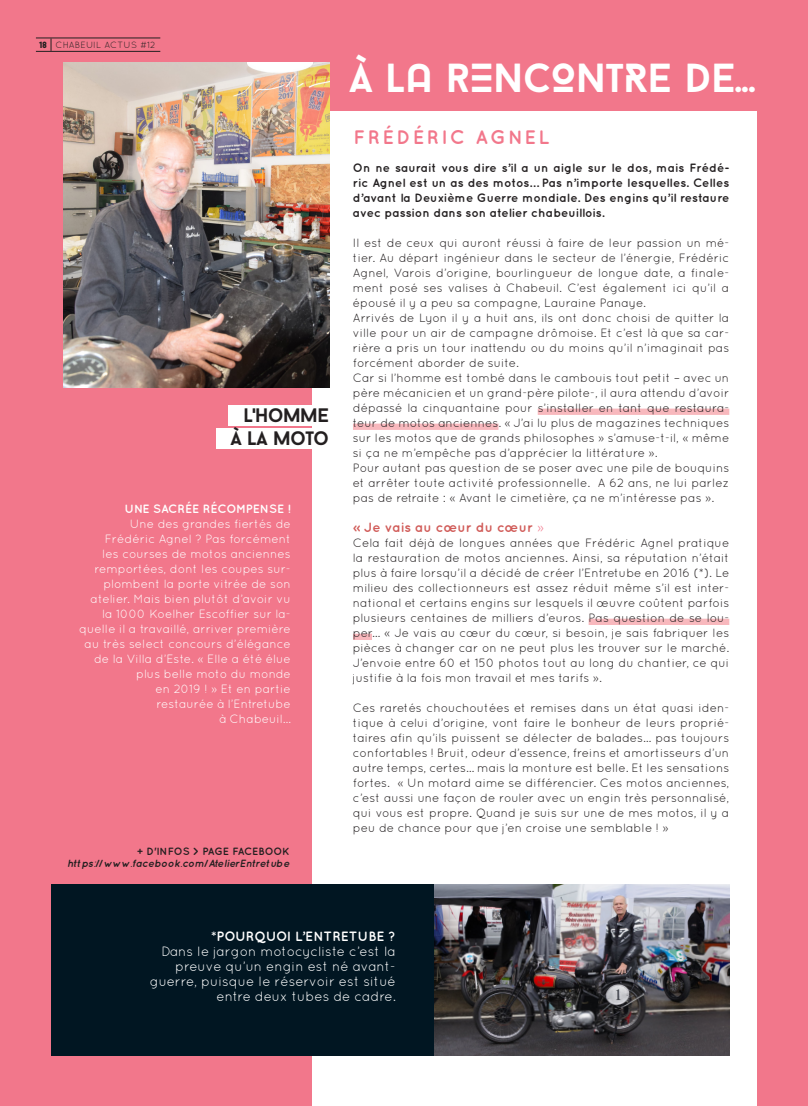
<style>
.page{position:relative;width:808px;height:1106px;background:#f2778b}
.page>*{position:absolute;margin:0;border:0;box-sizing:border-box;transform-origin:0 0}
.t1{font:700 40.5px "Baron Neue";letter-spacing:-.01em;color:#fff}
.t2{font:700 19.5px "Baron Neue";letter-spacing:-.03em;color:#231f20}
.t3{font:700 19.5px "Quicksand";letter-spacing:.125em;color:#f2778b}
.Page_TEXTE_BASE{font:13.5px/15px "Quicksand";color:#fff;text-align:right}
.Page_TEXTE_BASE-2{font:700 13.5px "Quicksand";color:#fff}
.Page_TEXTE_BASE-3{font:700 13.5px "Quicksand";color:#d15c59}
.Page_TEXTE_BASE-4{font:12px/15px "Quicksand";color:#231f20;text-align:justify}
.Page_TEXTE_BASE-5{font:12px/15px "Quicksand";color:#fff;text-align:right}
.Page_TEXTE_BASE-6{font:700 12px/15px "Quicksand";color:#231f20;text-align:justify}
.Page_TEXTE_BASE-7{font:700 12px "Quicksand";color:#fff}
.t4{font:italic 700 10.5px "Quicksand";color:#231f20}
.t5{font:700 10.5px "Quicksand";letter-spacing:-.01em;color:#231f20}
.t6{font:9px "Quicksand";letter-spacing:.03em;color:#231f20}
.s1{font-family:"Baron Neue";font-weight:900}
.s2{font-weight:400;color:#f2778b}
</style>
<div class="page">
<div style="left:312px;top:111px;width:444px;height:995px;background:#fff"></div>
<div style="left:51px;top:884px;width:451px;height:171px;background:#011622"></div>
<img style="left:64px;top:62px;width:265px;height:325px">
<img style="left:435px;top:884px;width:294px;height:171px">
<svg style="left:51px;top:39px;width:1px;height:12px"></svg>
<hr style="left:36px;top:38px;width:124px;height:1px;background:#231f20">
<hr style="left:36px;top:51px;width:124px;height:1px;background:#231f20">
<div style="left:229px;top:405px;width:103px;height:20px;background:#fff"></div>
<div style="left:216px;top:428px;width:116px;height:21px;background:#fff"></div>
<div style="left:538px;top:408px;width:191px;height:7px;background:#f8b8bd"></div>
<div style="left:353px;top:423px;width:145px;height:7px;background:#f8b8bd"></div>
<div style="left:589px;top:618px;width:140px;height:7px;background:#f8b8bd"></div>
<div style="left:353px;top:633px;width:19px;height:7px;background:#f8b8bd"></div>
<p class="t6" style="left:40px;top:39px;width:117px"><span class="s1">18</span> CHABEUIL ACTUS #12</p>
<p class="t2" style="left:243px;top:402px;width:87px">L'HOMME</p>
<p class="t2" style="left:231px;top:426px;width:100px">À LA MOTO</p>
<p class="Page_TEXTE_BASE-7" style="left:124px;top:502px;width:168px">UNE SACRÉE RÉCOMPENSE !</p>
<p class="Page_TEXTE_BASE-5" style="left:79px;top:516px;width:213px">Une des grandes fiertés de<br>Frédéric Agnel ? Pas forcément<br>les courses de motos anciennes remportées, dont les coupes sur&shy;plombent la porte vitrée de son atelier. Mais bien plutôt d’avoir vu la 1000 Koelher Escoffier sur la&shy;quelle il a travaillé, arriver première au très select concours d’élégance de la Villa d’Este. « Elle a été élue plus belle moto du monde<br>en 2019 ! » Et en partie<br>restaurée à l’Entretube<br>à Chabeuil…</p>
<p class="t5" style="left:137px;top:845px;width:154px">+ D'INFOS &gt; PAGE FACEBOOK</p>
<p class="t4" style="left:67px;top:857px;width:224px">https://www.facebook.com/AtelierEntretube</p>
<p class="t1" style="left:350px;top:52px;width:407px">À LA RENCONTRE DE...</p>
<p class="t3" style="left:353px;top:126px;width:197px">FRÉDÉRIC AGNEL</p>
<p class="Page_TEXTE_BASE-6" style="left:353px;top:160px;width:378px">On ne saurait vous dire s’il a un aigle sur le dos, mais Frédé&shy;ric Agnel est un as des motos… Pas n’importe lesquelles. Celles d’avant la Deuxième Guerre mondiale. Des engins qu’il restaure avec passion dans son atelier chabeuillois.</p>
<p class="Page_TEXTE_BASE-4" style="left:353px;top:235px;width:378px">Il est de ceux qui auront réussi à faire de leur passion un mé&shy;tier. Au départ ingénieur dans le secteur de l’énergie, Frédéric Agnel, Varois d’origine, bourlingueur de longue date, a finale&shy;ment posé ses valises à Chabeuil. C’est également ici qu’il a épousé il y a peu sa compagne, Lauraine Panaye.</p>
<p class="Page_TEXTE_BASE-4" style="left:353px;top:310px;width:378px">Arrivés de Lyon il y a huit ans, ils ont donc choisi de quitter la ville pour un air de campagne drômoise. Et c’est là que sa car&shy;rière a pris un tour inattendu ou du moins qu’il n’imaginait pas forcément aborder de suite.</p>
<p class="Page_TEXTE_BASE-4" style="left:353px;top:370px;width:378px">Car si l’homme est tombé dans le cambouis tout petit – avec un père mécanicien et un grand-père pilote-, il aura attendu d’avoir dépassé la cinquantaine pour s’installer en tant que restaura&shy;teur de motos anciennes. « J’ai lu plus de magazines techniques sur les motos que de grands philosophes » s’amuse-t-il, « même si ça ne m’empêche pas d’apprécier la littérature ».</p>
<p class="Page_TEXTE_BASE-4" style="left:353px;top:460px;width:378px">Pour autant pas question de se poser avec une pile de bouquins et arrêter toute activité professionnelle. A 62 ans, ne lui parlez pas de retraite : « Avant le cimetière, ça ne m’intéresse pas ».</p>
<p class="Page_TEXTE_BASE-3" style="left:353px;top:519px;width:193px">« Je vais au cœur du cœur <span class="s2">»</span></p>
<p class="Page_TEXTE_BASE-4" style="left:353px;top:535px;width:378px">Cela fait déjà de longues années que Frédéric Agnel pratique la restauration de motos anciennes. Ainsi, sa réputation n’était plus à faire lorsqu’il a décidé de créer l’Entretube en 2016 (*). Le milieu des collectionneurs est assez réduit même s’il est inter&shy;national et certains engins sur lesquels il œuvre coûtent parfois plusieurs centaines de milliers d’euros. Pas question de se lou&shy;per… « Je vais au cœur du cœur, si besoin, je sais fabriquer les pièces à changer car on ne peut plus les trouver sur le marché.<br>J’envoie entre 60 et 150 photos tout au long du chantier, ce qui justifie à la fois mon travail et mes tarifs ».</p>
<p class="Page_TEXTE_BASE-4" style="left:353px;top:700px;width:378px">Ces raretés chouchoutées et remises dans un état quasi iden&shy;tique à celui d’origine, vont faire le bonheur de leurs proprié&shy;taires afin qu’ils puissent se délecter de balades… pas toujours confortables ! Bruit, odeur d’essence, freins et amortisseurs d’un autre temps, certes… mais la monture est belle. Et les sensations fortes. « Un motard aime se différencier. Ces motos anciennes, c’est aussi une façon de rouler avec un engin très personnalisé, qui vous est propre. Quand je suis sur une de mes motos, il y a peu de chance pour que j’en croise une semblable ! »</p>
<p class="Page_TEXTE_BASE-2" style="left:211px;top:927px;width:187px">*POURQUOI L’ENTRETUBE ?</p>
<p class="Page_TEXTE_BASE" style="left:150px;top:943px;width:248px">Dans le jargon motocycliste c’est la preuve qu’un engin est né avant&shy;guerre, puisque le réservoir est situé entre deux tubes de cadre.</p>
</div>
